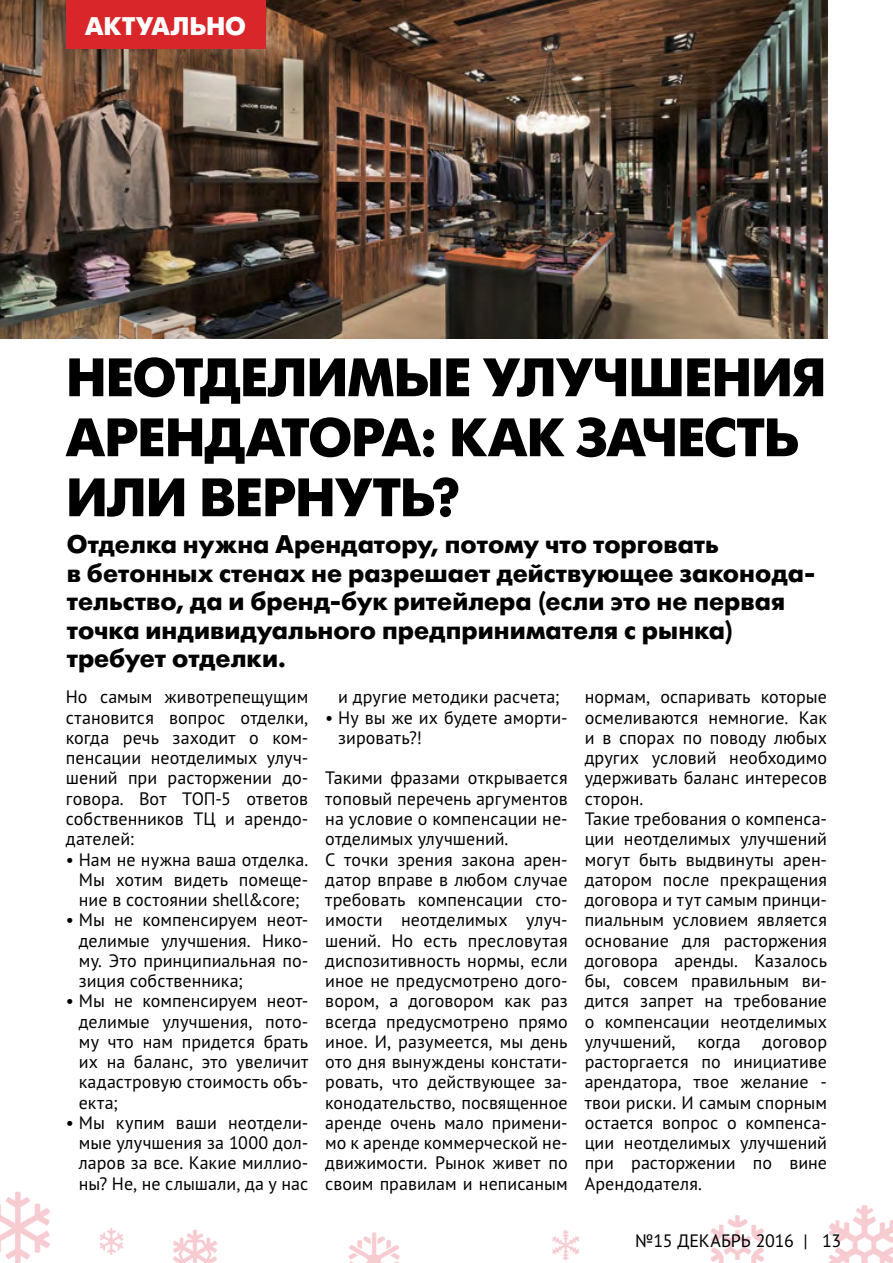
<style>
.page{position:relative;width:893px;height:1263px;background:#fff}
.page>*{position:absolute;margin:0;border:0;box-sizing:border-box;transform-origin:0 0}
.t1{font:700 54px/60px "Futura Futuris C";letter-spacing:-.02em;color:#000}
.t2{font:700 25.5px/28.5px "Futura Futuris C";color:#000}
.t3{font:700 25.5px "Futura Futuris C";color:#fff}
.t4{font:18px/20.2px "PT Sans Pro";letter-spacing:.005em;color:#000;text-align:justify}
</style>
<div class="page">
<img style="left:0;top:108px;width:893px;height:1155px">
<img style="left:0;top:0;width:827px;height:338px">
<div style="left:66px;top:0;width:199px;height:49px;background:#d9262b"></div>
<h2 class="t3" style="left:85px;top:12px;width:162px">АКТУАЛЬНО</h2>
<h1 class="t1" style="left:66px;top:349px;width:762px">НЕОТДЕЛИМЫЕ УЛУЧШЕНИЯ<br>АРЕНДАТОРА: КАК ЗАЧЕСТЬ<br>ИЛИ ВЕРНУТЬ?</h1>
<h2 class="t2" style="left:67px;top:531px;width:750px">Отделка нужна Арендатору, потому что торговать<br>в бетонных стенах не разрешает действующее законода&shy;тельство, да и бренд-бук ритейлера (если это не первая точка индивидуального предпринимателя с рынка) требует отделки.</h2>
<p class="t4" style="left:66px;top:686px;width:244px">Но самым животрепещущим становится вопрос отделки, когда речь заходит о ком&shy;пенсации неотделимых улуч&shy;шений при расторжении до&shy;говора. Вот ТОП-5 ответов собственников ТЦ и арендо&shy;дателей:</p>
<p class="t4" style="left:79px;top:848px;width:231px;text-indent:-13px">• Нам не нужна ваша отделка.<br>Мы хотим видеть помеще&shy;ние в состоянии shell&amp;core;</p>
<p class="t4" style="left:79px;top:909px;width:231px;text-indent:-13px">• Мы не компенсируем неот&shy;делимые улучшения. Нико&shy;му. Это принципиальная по&shy;зиция собственника;</p>
<p class="t4" style="left:79px;top:990px;width:231px;text-indent:-13px">• Мы не компенсируем неот&shy;делимые улучшения, пото&shy;му что нам придется брать их на баланс, это увеличит кадастровую стоимость объ&shy;екта;</p>
<p class="t4" style="left:79px;top:1112px;width:231px;text-indent:-13px">• Мы купим ваши неотдели&shy;мые улучшения за 1000 дол&shy;ларов за все. Какие миллио&shy;ны? Не, не слышали, да у нас</p>
<p class="t4" style="left:338px;top:686px;width:223px">и другие методики расчета;</p>
<p class="t4" style="left:338px;top:707px;width:231px;text-indent:-13px">• Ну вы же их будете аморти&shy;зировать?!</p>
<p class="t4" style="left:325px;top:767px;width:244px;text-align:left">Такими фразами открывается топовый перечень аргументов на условие о компенсации не&shy;отделимых улучшений.<br>С точки зрения закона арен&shy;датор вправе в любом случае требовать компенсации сто&shy;имости неотделимых улуч&shy;шений. Но есть пресловутая диспозитивность нормы, если иное не предусмотрено дого&shy;вором, а договором как раз всегда предусмотрено прямо иное. И, разумеется, мы день ото дня вынуждены констати&shy;ровать, что действующее за&shy;конодательство, посвященное аренде очень мало примени&shy;мо к аренде коммерческой не&shy;движимости. Рынок живет по своим правилам и неписаным</p>
<p class="t4" style="left:585px;top:686px;width:244px;text-align:left">нормам, оспаривать которые осмеливаются немногие. Как и в спорах по поводу любых других условий необходимо удерживать баланс интересов сторон.<br>Такие требования о компенса&shy;ции неотделимых улучшений могут быть выдвинуты арен&shy;датором после прекращения договора и тут самым принци&shy;пиальным условием является основание для расторжения договора аренды. Казалось бы, совсем правильным ви&shy;дится запрет на требование о компенсации неотделимых улучшений, когда договор расторгается по инициативе арендатора, твое желание - твои риски. И самым спорным остается вопрос о компенса&shy;ции неотделимых улучшений при расторжении по вине<br>Арендодателя.</p>
<p class="t4" style="left:635px;top:1230px;width:207px">№15 ДЕКАБРЬ 2016 | 13</p>
</div>
